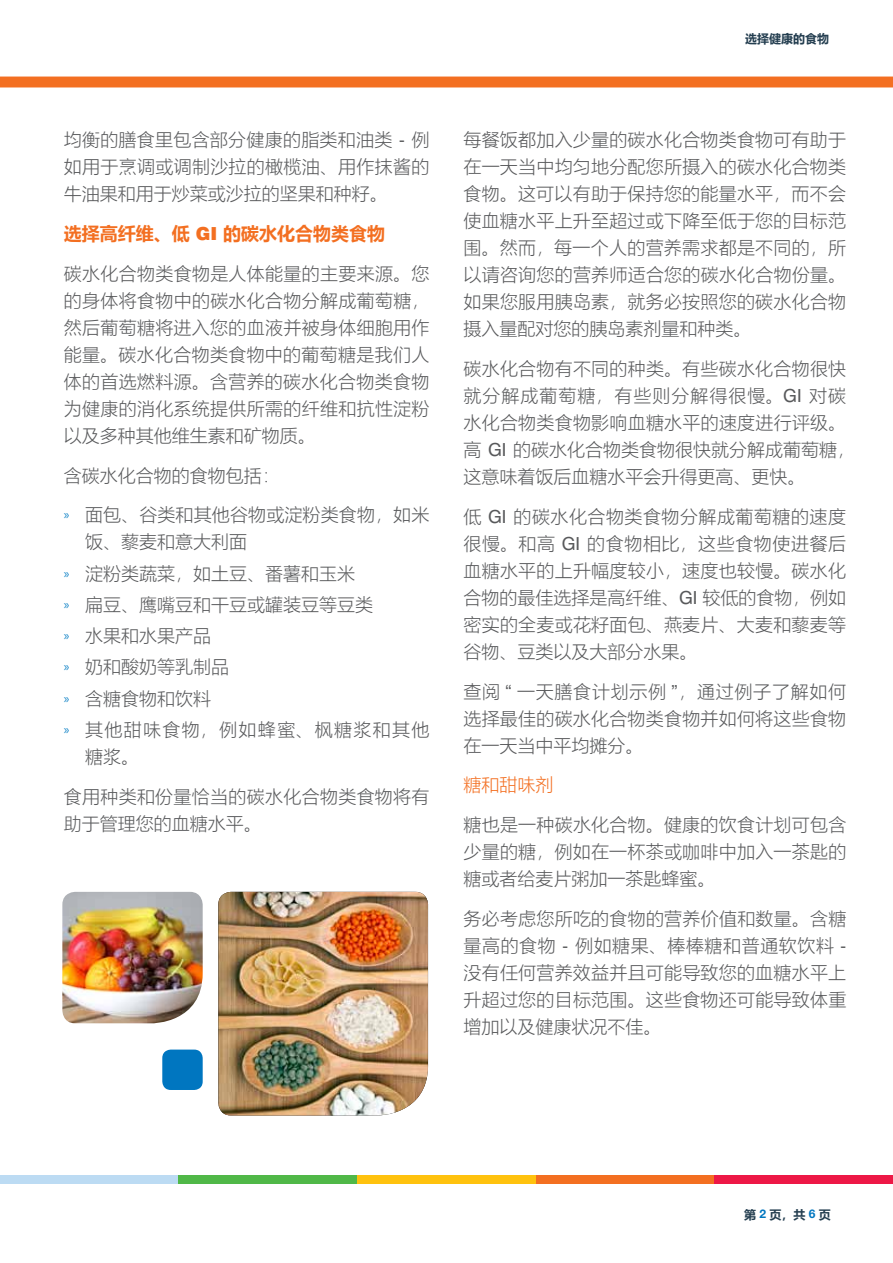
<style>
.page{position:relative;width:893px;height:1263px;background:#fff}
.page>*{position:absolute;margin:0;border:0;box-sizing:border-box;transform-origin:0 0}
.t1{font:18px/27px "Microsoft Ya Hei UI Light";letter-spacing:.015em;color:#58595b;text-align:justify}
.t2{font:700 18px "Microsoft Ya Hei UI";color:#f36f21}
.t3{font:18px "Microsoft Ya Hei UI Light";color:#f36f21}
.t4{font:700 12px "Microsoft Ya Hei UI";color:#243e50}
.s1{font-family:"Swiss 721 BT"}
.s2{font-family:"Swiss 721 BT";font-weight:900}
.s3{font-family:"Myriad Pro";font-size:13.5px;color:#1a88c9}
.s4{font-family:"Helvetica Neue LT Std";color:#0076c0}
</style>
<div class="page">
<div style="left:0;top:77px;width:893px;height:10px;background:#f36f21"></div>
<div style="left:357px;top:1176px;width:179px;height:8px;background:#ffc20e"></div>
<div style="left:0;top:1176px;width:179px;height:8px;background:#bcdbf3"></div>
<div style="left:179px;top:1176px;width:178px;height:8px;background:#50b848"></div>
<div style="left:536px;top:1176px;width:178px;height:8px;background:#f36f21"></div>
<div style="left:714px;top:1176px;width:179px;height:8px;background:#ed1846"></div>
<img style="left:218px;top:892px;width:210px;height:223px">
<img style="left:62px;top:892px;width:141px;height:131px">
<div style="left:162px;top:1049px;width:41px;height:41px;background:#0076c0;border-radius:9px"></div>
<p class="t1" style="left:64px;top:126px;width:367px">均衡的膳食里包含部分健康的脂类和油类 <span class="s1">-</span> 例如用于烹调或调制沙拉的橄榄油、用作抹酱的牛油果和用于炒菜或沙拉的坚果和种籽。</p>
<p class="t2" style="left:64px;top:221px;width:323px">选择高纤维、低 <span class="s2">GI</span> 的碳水化合物类食物</p>
<p class="t1" style="left:64px;top:259px;width:367px">碳水化合物类食物是人体能量的主要来源。您的身体将食物中的碳水化合物分解成葡萄糖，然后葡萄糖将进入您的血液并被身体细胞用作能量。碳水化合物类食物中的葡萄糖是我们人体的首选燃料源。含营养的碳水化合物类食物为健康的消化系统提供所需的纤维和抗性淀粉以及多种其他维生素和矿物质。</p>
<p class="t1" style="left:64px;top:461px;width:217px">含碳水化合物的食物包括：</p>
<p class="t1" style="left:85px;top:501px;width:346px;text-indent:-22px"><span class="s3">»</span> 面包、谷类和其他谷物或淀粉类食物，如米饭、藜麦和意大利面</p>
<p class="t1" style="left:64px;top:557px;width:367px;line-height:31.2px;text-align:left"><span class="s3">»</span> 淀粉类蔬菜，如土豆、番薯和玉米<br><span class="s3">»</span> 扁豆、鹰嘴豆和干豆或罐装豆等豆类<br><span class="s3">»</span> 水果和水果产品<br><span class="s3">»</span> 奶和酸奶等乳制品<br><span class="s3">»</span> 含糖食物和饮料<br><span class="s3">»</span> 其他甜味食物，例如蜂蜜、枫糖浆和其他</p>
<p class="t1" style="left:85px;top:742px;width:55px">糖浆。</p>
<p class="t1" style="left:64px;top:782px;width:367px">食用种类和份量恰当的碳水化合物类食物将有助于管理您的血糖水平。</p>
<p class="t4" style="left:745px;top:30px;width:85px">选择健康的食物</p>
<p class="t1" style="left:463px;top:126px;width:384px">每餐饭都加入少量的碳水化合物类食物可有助于在一天当中均匀地分配您所摄入的碳水化合物类食物。这可以有助于保持您的能量水平，而不会使血糖水平上升至超过或下降至低于您的目标范围。然而，每一个人的营养需求都是不同的，所以请咨询您的营养师适合您的碳水化合物份量。如果您服用胰岛素，就务必按照您的碳水化合物摄入量配对您的胰岛素剂量和种类。</p>
<p class="t1" style="left:463px;top:355px;width:393px;text-align:left">碳水化合物有不同的种类。有些碳水化合物很快就分解成葡萄糖，有些则分解得很慢。<span class="s1">GI</span> 对碳水化合物类食物影响血糖水平的速度进行评级。高 <span class="s1">GI</span> 的碳水化合物类食物很快就分解成葡萄糖，这意味着饭后血糖水平会升得更高、更快。</p>
<p class="t1" style="left:463px;top:502px;width:384px">低 <span class="s1">GI</span> 的碳水化合物类食物分解成葡萄糖的速度很慢。和高 <span class="s1">GI</span> 的食物相比，这些食物使进餐后血糖水平的上升幅度较小，速度也较慢。碳水化合物的最佳选择是高纤维、<span class="s1">GI</span> 较低的食物，例如密实的全麦或花籽面包、燕麦片、大麦和藜麦等谷物、豆类以及大部分水果。</p>
<p class="t1" style="left:463px;top:677px;width:384px">查阅 <span class="s1">“</span> 一天膳食计划示例 <span class="s1">”</span>，通过例子了解如何选择最佳的碳水化合物类食物并如何将这些食物在一天当中平均摊分。</p>
<p class="t3" style="left:463px;top:773px;width:91px">糖和甜味剂</p>
<p class="t1" style="left:463px;top:811px;width:384px">糖也是一种碳水化合物。健康的饮食计划可包含少量的糖，例如在一杯茶或咖啡中加入一茶匙的糖或者给麦片粥加一茶匙蜂蜜。</p>
<p class="t1" style="left:463px;top:904px;width:384px">务必考虑您所吃的食物的营养价值和数量。含糖量高的食物 <span class="s1">-</span> 例如糖果、棒棒糖和普通软饮料 <span class="s1">-</span>没有任何营养效益并且可能导致您的血糖水平上升超过您的目标范围。这些食物还可能导致体重增加以及健康状况不佳。</p>
<p class="t4" style="left:744px;top:1206px;width:88px">第<span class="s4">2</span>页，共<span class="s4">6</span>页</p>
</div>
